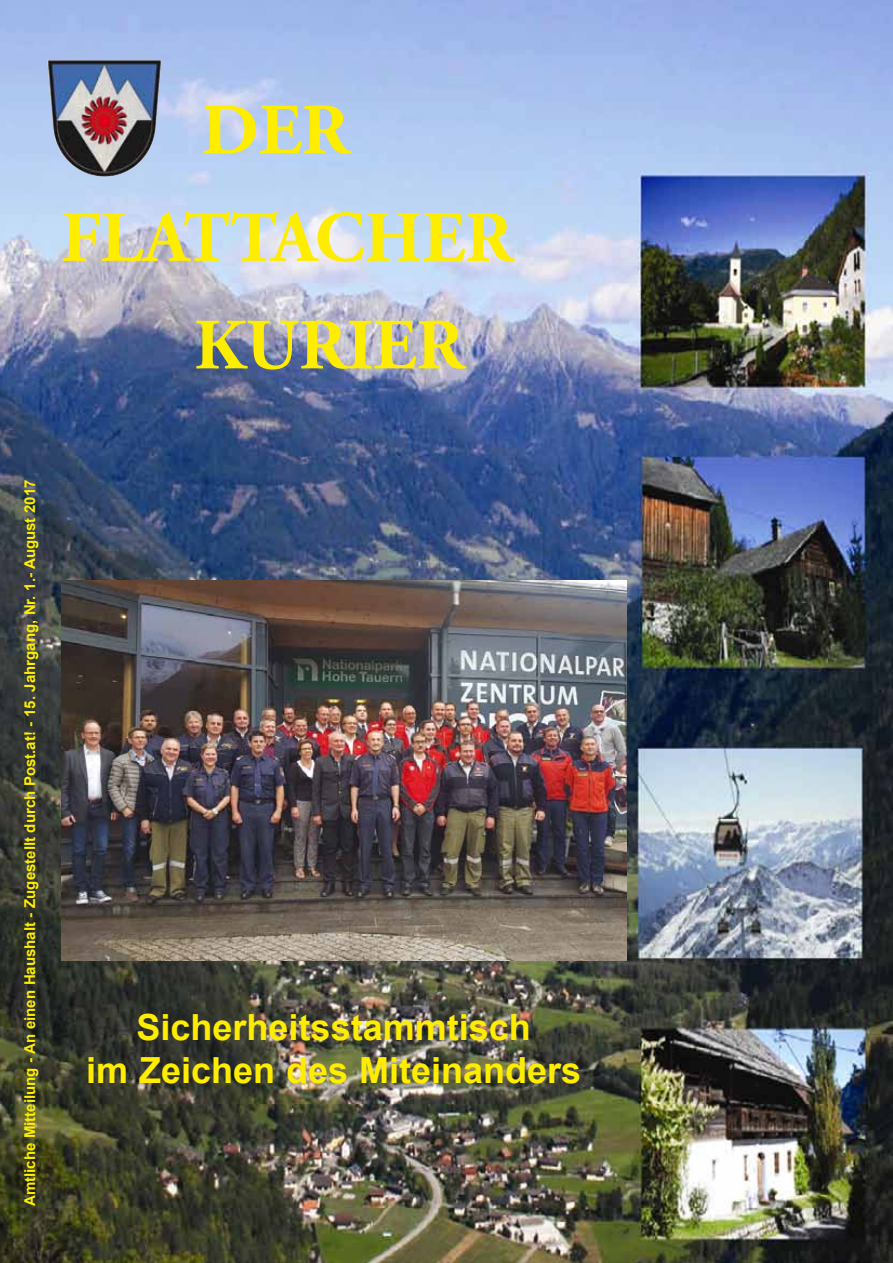
<style>
.page{position:relative;width:893px;height:1263px;background:#fff}
.page>*{position:absolute;margin:0;border:0;box-sizing:border-box;transform-origin:0 0}
.t1{font:700 72px "Adobe Garamond Pro";color:#ffed00}
.t2{font:700 36px/43.2px "Arial";color:#ffed00;text-align:center}
.t3{font:700 15px "Arial";color:#ffed00}
</style>
<div class="page">
<img style="left:0;top:0;width:893px;height:1263px">
<img style="left:47px;top:60px;width:63px;height:117px">
<img style="left:61px;top:581px;width:565px;height:379px">
<h1 class="t1" style="left:202px;top:89px;width:149px">DER</h1>
<h1 class="t1" style="left:61px;top:196px;width:453px">FLATTACHER</h1>
<h1 class="t1" style="left:194px;top:304px;width:271px">KURIER</h1>
<p class="t3" style="left:20px;top:1206px;width:728px;rotate:-90deg">Amtliche Mitteilung - An einen Haushalt - Zugestellt durch Post.at! - 15. Jahrgang, Nr. 1.- August 2017</p>
<h2 class="t2" style="left:86px;top:1007px;width:497px">Sicherheitsstammtisch<br>im Zeichen des Miteinanders</h2>
</div>
